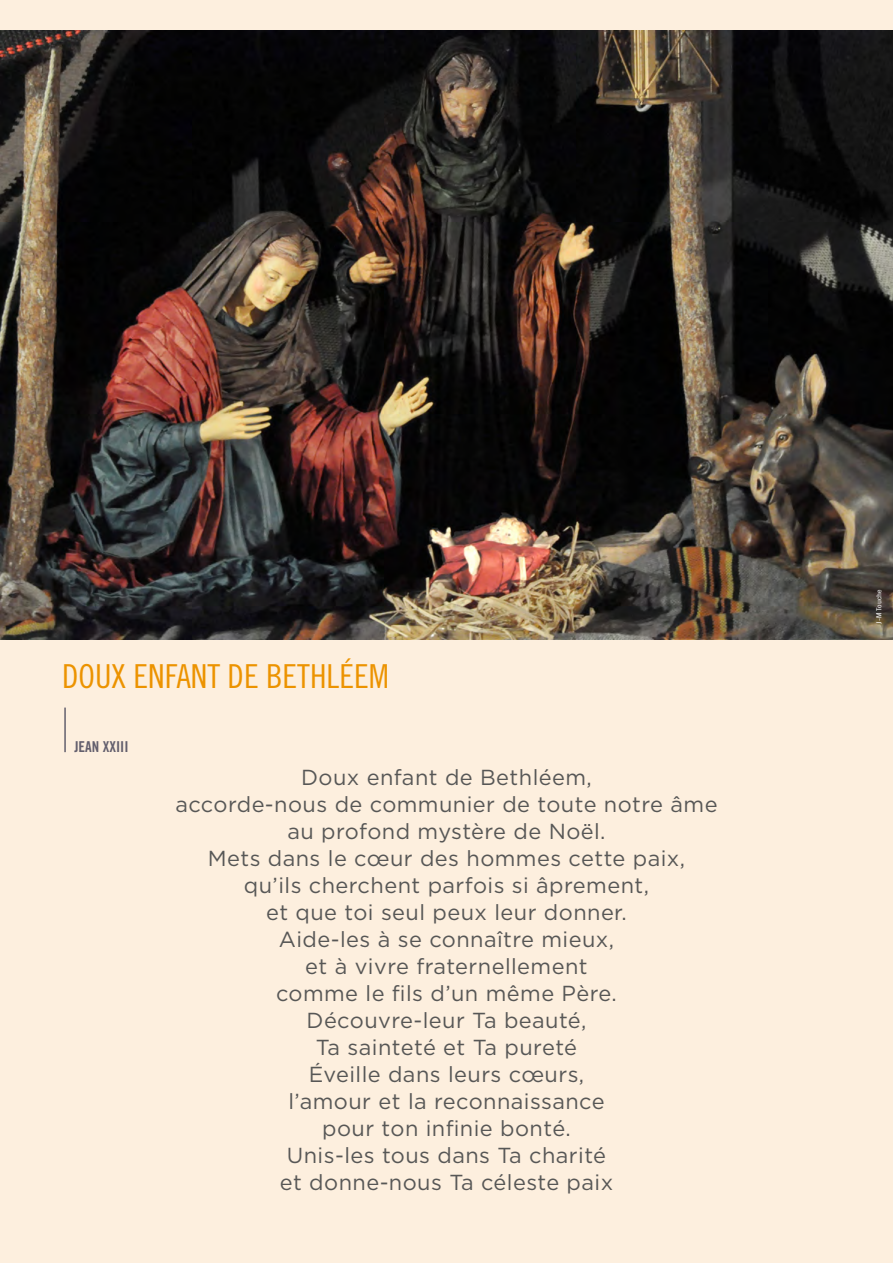
<style>
.page{position:relative;width:893px;height:1263px;background:#fdefde}
.page>*{position:absolute;margin:0;border:0;box-sizing:border-box;transform-origin:0 0}
.t1{font:33px "Trade Gothic Cond Eighteen";color:#ec9300}
.t2{font:21.75px/27px "Gotham";letter-spacing:.02em;color:#575756;text-align:center}
.t3{font:15px "Trade Gothic Bold Cond Twenty";color:#635f6d}
.t4{font:7.05px "Trade Gothic Cond Eighteen";color:#fff;scale:1.28 1}
</style>
<div class="page">
<img style="left:0;top:31px;width:893px;height:609px">
<hr style="left:64px;top:707px;width:2px;height:45px;background:#635f6d">
<h1 class="t1" style="left:62px;top:656px;width:328px">DOUX ENFANT DE BETHLÉEM</h1>
<p class="t3" style="left:74px;top:738px;width:56px">JEAN XXIII</p>
<p class="t2" style="left:175px;top:763px;width:544px">Doux enfant de Bethléem,<br>accorde-nous de communier de toute notre âme au profond mystère de Noël.<br>Mets dans le cœur des hommes cette paix,<br>qu’ils cherchent parfois si âprement,<br>et que toi seul peux leur donner.<br>Aide-les à se connaître mieux,<br>et à vivre fraternellement<br>comme le fils d’un même Père.<br>Découvre-leur Ta beauté,<br>Ta sainteté et Ta pureté<br>Éveille dans leurs cœurs,<br>l’amour et la reconnaissance<br>pour ton infinie bonté.<br>Unis-les tous dans Ta charité<br>et donne-nous Ta céleste paix</p>
<p class="t4" style="left:875px;top:624px;width:28px;rotate:-90deg">J-M Touche</p>
</div>
